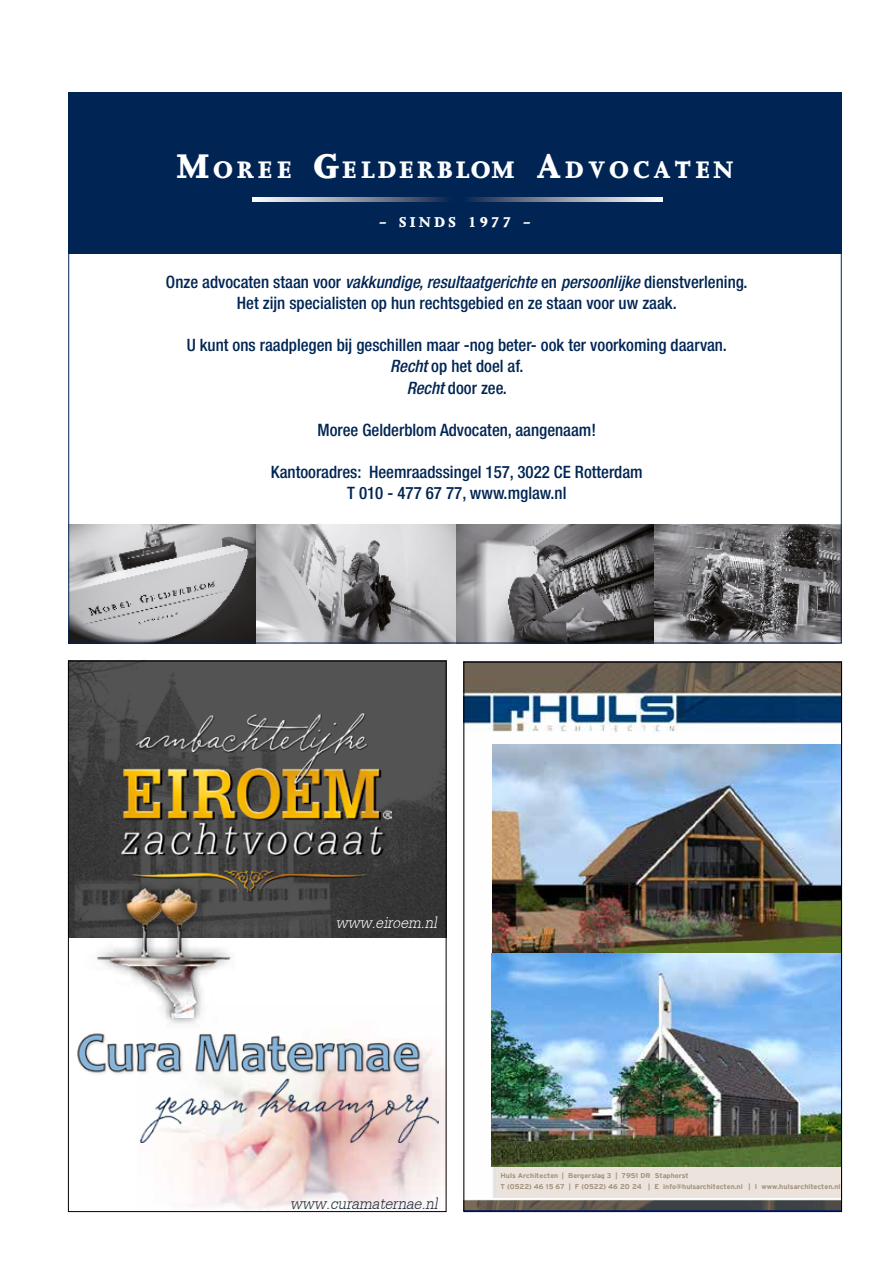
<style>
.page{position:relative;width:893px;height:1263px;background:#fff}
.page>*{position:absolute;margin:0;border:0;box-sizing:border-box;transform-origin:0 0}
.t1{font:800 27.6px "M Joanna";letter-spacing:.145em;color:#fff}
.t2{font:italic 24.6px "Dillenia UPC";color:#182532}
.t3{font:italic 24.6px "Dillenia UPC";color:#fff}
.t4{font:500 condensed 17.1px/21px "Helvetica Neue";color:#002554;text-align:center}
.t5{font:800 16.35px "M Joanna";letter-spacing:.18em;color:#fff}
.t6{font:700 6.9px/11.6px "Interstate";color:#a1917c}
.s1{font-size:39.45px}
.s2{font-style:italic}
</style>
<div class="page">
<img style="left:70px;top:663px;width:374px;height:274px">
<img style="left:140px;top:1067px;width:304px;height:143px">
<img style="left:121px;top:713px;width:270px;height:180px">
<img style="left:77px;top:1033px;width:362px;height:109px">
<img style="left:80px;top:847px;width:218px;height:177px">
<img style="left:95px;top:863px;width:185px;height:154px">
<img style="left:68px;top:524px;width:774px;height:120px">
<div style="left:68px;top:92px;width:774px;height:162px;background:#002554"></div>
<svg style="left:252px;top:198px;width:410px;height:4px;background:#8b93a2"></svg>
<img style="left:465px;top:664px;width:375px;height:546px">
<h1 class="t1" style="left:176px;top:154px;width:559px"><span class="s1">M</span>OREE <span class="s1">G</span>ELDERBLOM <span class="s1">A</span>DVOCATEN</h1>
<p class="t5" style="left:379px;top:213px;width:154px">- SINDS 1977 -</p>
<p class="t4" style="left:166px;top:272px;width:583px">Onze advocaten staan voor <span class="s2">vakkundige, resultaatgerichte</span> en <span class="s2">persoonlijke</span> dienstverlening.<br>Het zijn specialisten op hun rechtsgebied en ze staan voor uw zaak.</p>
<p class="t4" style="left:187px;top:335px;width:542px">U kunt ons raadplegen bij geschillen maar -nog beter- ook ter voorkoming daarvan.<br><span class="s2">Recht</span> op het doel af.<br><span class="s2">Recht</span> door zee.</p>
<p class="t4" style="left:317px;top:419px;width:280px">Moree Gelderblom Advocaten, aangenaam!</p>
<p class="t4" style="left:271px;top:461px;width:373px">Kantooradres: Heemraadssingel 157, 3022 CE Rotterdam<br>T 010 - 477 67 77, www.mglaw.nl</p>
<h2 class="t3" style="left:336px;top:906px;width:102px">www.eiroem.nl</h2>
<h2 class="t2" style="left:291px;top:1187px;width:149px">www.curamaternae.nl</h2>
<p class="t6" style="left:500px;top:1169px;width:341px">Huls Architecten | Bergerslag 3 | 7951 DR Staphorst<br>T (0522) 46 15 67 | F (0522) 46 20 24 | E info@hulsarchitecten.nl | I www.hulsarchitecten.nl</p>
</div>
